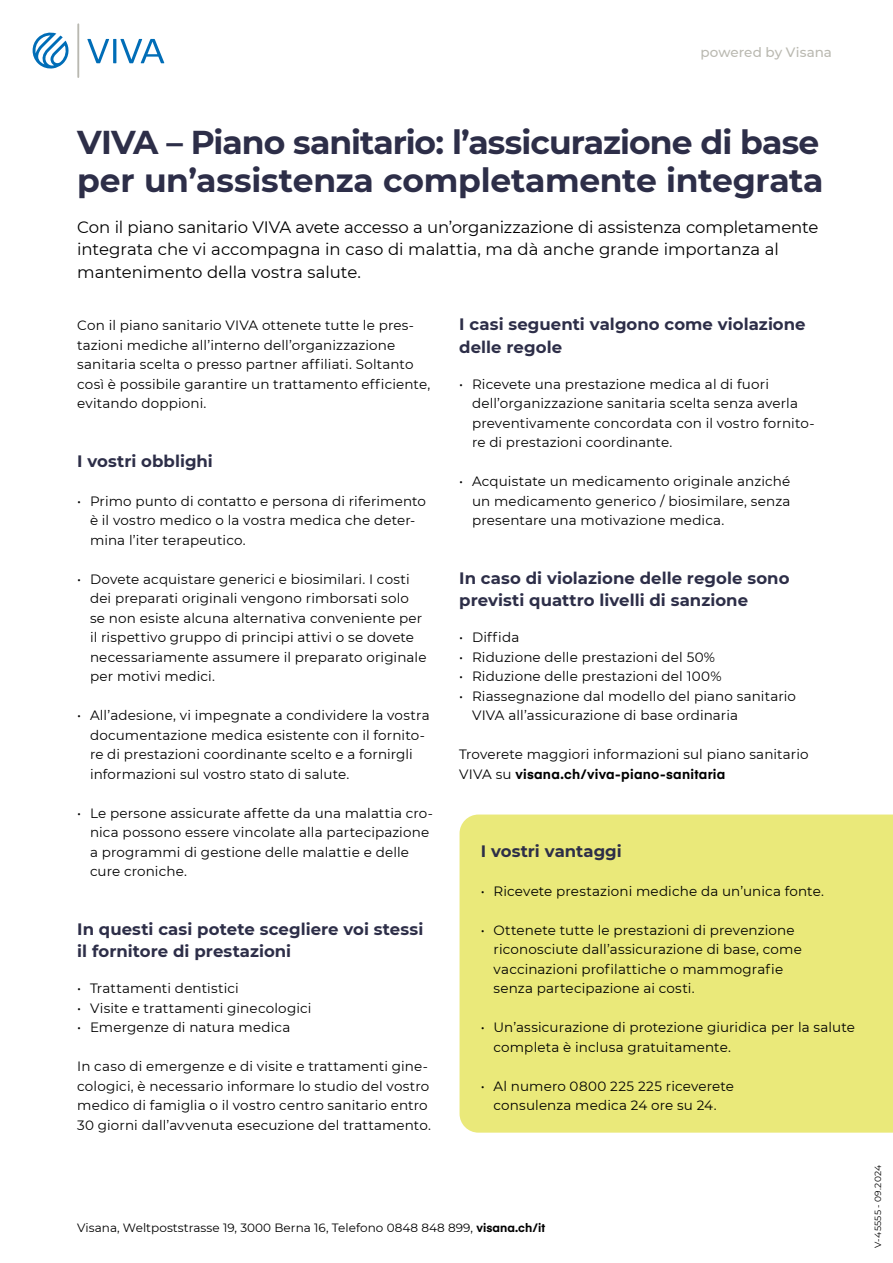
<style>
.page{position:relative;width:893px;height:1263px;background:#fff}
.page>*{position:absolute;margin:0;border:0;box-sizing:border-box;transform-origin:0 0}
.Titel{font:700 33px/37.5px "Montserrat";letter-spacing:-.015em;color:#2d2e48}
.Zwischentitel{font:700 16.5px/22.5px "Montserrat";letter-spacing:.005em;color:#2d2e48}
.Lead{font:16.5px/22.5px "Montserrat";letter-spacing:-.005em;color:#000}
.Mengentext{font:13.5px/19.5px "Montserrat";letter-spacing:.01em;color:#000}
.t1{font:500 13.5px "Montserrat";color:#bab9b1}
.t2{font:12px "Montserrat";letter-spacing:.005em;color:#000}
.t3{font:9px "Montserrat";letter-spacing:.035em;color:#000}
.s1{font-family:"Eina 03";font-weight:700}
</style>
<div class="page">
<div style="left:459px;top:814px;width:434px;height:319px;background:#eae97a"></div>
<svg style="left:32px;top:32px;width:37px;height:37px"></svg>
<hr style="left:77px;top:24px;width:2px;height:53px;background:#b9b8b0">
<svg style="left:87px;top:39px;width:77px;height:24px"></svg>
<p class="t1" style="left:700px;top:43px;width:133px">powered by Visana</p>
<p class="Titel" style="left:77px;top:122px;width:748px">VIVA – Piano sanitario: l’assicurazione di base per un’assistenza completamente integrata</p>
<p class="Lead" style="left:77px;top:215px;width:742px">Con il piano sanitario VIVA avete accesso a un’organizzazione di assistenza completamente integrata che vi accompagna in caso di malattia, ma dà anche grande importanza al mantenimento della vostra salute.</p>
<p class="Mengentext" style="left:77px;top:315px;width:355px">Con il piano sanitario VIVA ottenete tutte le pres&shy;tazioni mediche all’interno dell’organizzazione sanitaria scelta o presso partner affiliati. Soltanto così è possibile garantire un trattamento efficiente, evitando doppioni.</p>
<p class="Zwischentitel" style="left:77px;top:449px;width:137px">I vostri obblighi</p>
<p class="Mengentext" style="left:90px;top:490px;width:337px;text-indent:-13px">• Primo punto di contatto e persona di riferimento è il vostro medico o la vostra medica che deter&shy;mina l’iter terapeutico.</p>
<p class="Mengentext" style="left:90px;top:568px;width:338px;text-indent:-13px">• Dovete acquistare generici e biosimilari. I costi dei preparati originali vengono rimborsati solo se non esiste alcuna alternativa conveniente per il rispettivo gruppo di principi attivi o se dovete necessariamente assumere il preparato originale per motivi medici.</p>
<p class="Mengentext" style="left:90px;top:705px;width:341px;text-indent:-13px">• All’adesione, vi impegnate a condividere la vostra documentazione medica esistente con il fornito&shy;re di prestazioni coordinante scelto e a fornirgli informazioni sul vostro stato di salute.</p>
<p class="Mengentext" style="left:90px;top:802px;width:345px;text-indent:-13px">• Le persone assicurate affette da una malattia cro&shy;nica possono essere vincolate alla partecipazione a programmi di gestione delle malattie e delle cure croniche.</p>
<p class="Zwischentitel" style="left:77px;top:917px;width:348px">In questi casi potete scegliere voi stessi il fornitore di prestazioni</p>
<p class="Mengentext" style="left:77px;top:978px;width:163px">• Trattamenti dentistici</p>
<p class="Mengentext" style="left:77px;top:997px;width:236px">• Visite e trattamenti ginecologici</p>
<p class="Mengentext" style="left:77px;top:1017px;width:215px">• Emergenze di natura medica</p>
<p class="Mengentext" style="left:77px;top:1056px;width:353px;text-align:justify">In caso di emergenze e di visite e trattamenti gine&shy;cologici, è necessario informare lo studio del vostro medico di famiglia o il vostro centro sanitario entro</p>
<p class="Mengentext" style="left:77px;top:1114px;width:355px">30 giorni dall’avvenuta esecuzione del trattamento.</p>
<p class="Zwischentitel" style="left:459px;top:312px;width:348px">I casi seguenti valgono come violazione delle regole</p>
<p class="Mengentext" style="left:472px;top:373px;width:344px;text-indent:-13px">• Ricevete una prestazione medica al di fuori dell’organizzazione sanitaria scelta senza averla preventivamente concordata con il vostro fornito&shy;re di prestazioni coordinante.</p>
<p class="Mengentext" style="left:472px;top:471px;width:320px;text-align:justify;text-indent:-13px">• Acquistate un medicamento originale anziché un medicamento generico / biosimilare, senza presentare una motivazione medica.</p>
<p class="Zwischentitel" style="left:459px;top:566px;width:332px">In caso di violazione delle regole sono previsti quattro livelli di sanzione</p>
<p class="Mengentext" style="left:459px;top:627px;width:62px">• Diffida</p>
<p class="Mengentext" style="left:459px;top:646px;width:257px">• Riduzione delle prestazioni del 50%</p>
<p class="Mengentext" style="left:459px;top:666px;width:264px">• Riduzione delle prestazioni del 100%</p>
<p class="Mengentext" style="left:472px;top:685px;width:326px;text-indent:-13px">• Riassegnazione dal modello del piano sanitario<br>VIVA all’assicurazione di base ordinaria</p>
<p class="Mengentext" style="left:459px;top:744px;width:351px">Troverete maggiori informazioni sul piano sanitario<br>VIVA su <span class="s1">visana.ch/viva-piano-sanitaria</span></p>
<p class="Zwischentitel" style="left:481px;top:839px;width:143px">I vostri vantaggi</p>
<p class="Mengentext" style="left:481px;top:880px;width:345px">• Ricevete prestazioni mediche da un’unica fonte.</p>
<p class="Mengentext" style="left:494px;top:919px;width:310px;text-indent:-13px">• Ottenete tutte le prestazioni di prevenzione riconosciute dall’assicurazione di base, come vaccinazioni profilattiche o mammografie senza partecipazione ai costi.</p>
<p class="Mengentext" style="left:494px;top:1017px;width:363px;text-indent:-13px">• Un’assicurazione di protezione giuridica per la salute completa è inclusa gratuitamente.</p>
<p class="Mengentext" style="left:481px;top:1075px;width:255px;text-align:center">• Al numero 0800 225 225 riceverete consulenza medica 24 ore su 24.</p>
<p class="t2" style="left:77px;top:1219px;width:470px">Visana, Weltpoststrasse 19, 3000 Berna 16, Telefono 0848 848 899, <span class="s1">visana.ch/it</span></p>
<p class="t3" style="left:872px;top:1248px;width:84px;rotate:-90deg">V-45555 - 09.2024</p>
</div>
